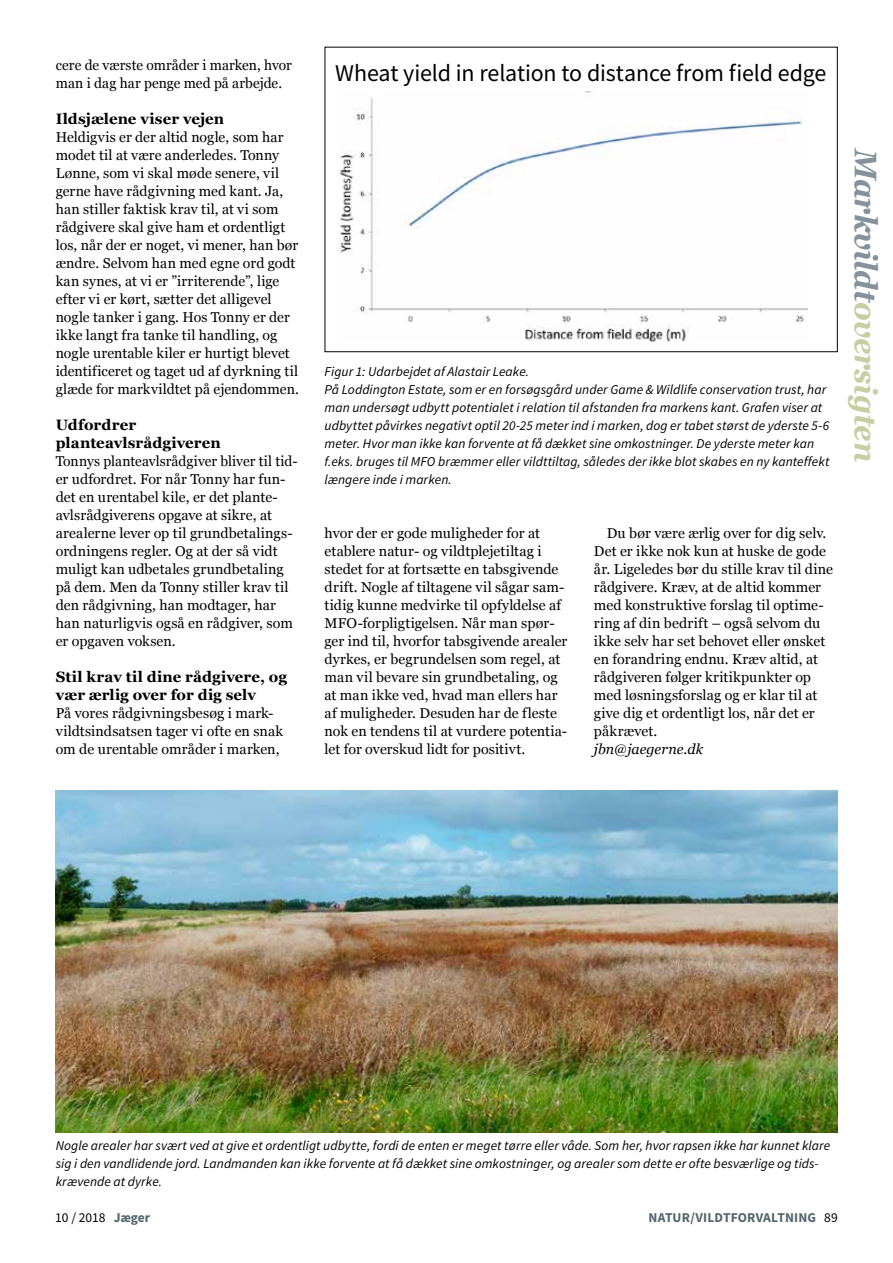
<style>
.page{position:relative;width:893px;height:1263px;background:#fff}
.page>*{position:absolute;margin:0;border:0;box-sizing:border-box;transform-origin:0 0}
.t1{font:italic 700 31.35px "Georgia";letter-spacing:-.015em;color:#c7cea4;scale:.95 1}
.t2{font:24px "Source Sans Pro";letter-spacing:-.01em;color:#000}
.t3{font:700 15px/18px "Georgia";letter-spacing:.005em;color:#000}
.t4{font:14.25px/18px "Georgia";letter-spacing:.005em;color:#000}
.t5{font:italic 14.25px "Georgia";color:#000}
.t6{font:italic 13.5px/18px "Source Sans Pro";letter-spacing:.005em;color:#000}
.t7{font:700 13.5px "Source Sans Pro";letter-spacing:.01em;color:#54656d}
.t8{font:13.5px "Source Sans Pro";color:#000}
.s1{color:#83929b}
.s2{font-weight:700;color:#54656d}
.s3{font-weight:400;color:#000}
</style>
<div class="page">
<div style="left:325px;top:47px;width:513px;height:305px;border:1px solid #000"></div>
<img style="left:55px;top:790px;width:783px;height:342px">
<img style="left:338px;top:91px;width:469px;height:251px">
<p class="t4" style="left:56px;top:57px;width:238px">cere de værste områder i marken, hvor man i dag har penge med på arbejde.</p>
<p class="t3" style="left:56px;top:110px;width:170px">Ildsjælene viser vejen</p>
<p class="t4" style="left:56px;top:129px;width:245px">Heldigvis er der altid nogle, som har modet til at være anderledes. Tonny Lønne, som vi skal møde senere, vil gerne have rådgivning med kant. Ja, han stiller faktisk krav til, at vi som rådgivere skal give ham et ordentligt los, når der er noget, vi mener, han bør ændre. Selvom han med egne ord godt kan synes, at vi er ”irriterende”, lige efter vi er kørt, sætter det alligevel nogle tanker i gang. Hos Tonny er der ikke langt fra tanke til handling, og nogle urentable kiler er hurtigt blevet identificeret og taget ud af dyrkning til glæde for markvildtet på ejendommen.</p>
<p class="t3" style="left:56px;top:416px;width:167px">Udfordrer planteavlsrådgiveren</p>
<p class="t4" style="left:56px;top:453px;width:243px">Tonnys planteavlsrådgiver bliver til tid&shy;er udfordret. For når Tonny har fun&shy;det en urentabel kile, er det plante&shy;avlsrådgiverens opgave at sikre, at arealerne lever op til grundbetalings&shy;ordningens regler. Og at der så vidt muligt kan udbetales grundbetaling på dem. Men da Tonny stiller krav til den rådgivning, han modtager, har han naturligvis også en rådgiver, som er opgaven voksen.</p>
<p class="t3" style="left:56px;top:668px;width:233px">Stil krav til dine rådgivere, og vær ærlig over for dig selv</p>
<p class="t4" style="left:56px;top:705px;width:229px">På vores rådgivningsbesøg i mark&shy;vildtsindsatsen tager vi ofte en snak om de urentable områder i marken,</p>
<h2 class="t2" style="left:335px;top:58px;width:493px">Wheat yield in relation to distance from field edge</h2>
<p class="t6" style="left:325px;top:363px;width:506px">Figur 1: Udarbejdet af Alastair Leake.<br>På Loddington Estate, som er en forsøgsgård under Game &amp; Wildlife conservation trust, har man undersøgt udbytt potentialet i relation til afstanden fra markens kant. Grafen viser at udbyttet påvirkes negativt optil 20-25 meter ind i marken, dog er tabet størst de yderste 5-6 meter. Hvor man ikke kan forvente at få dækket sine omkostninger. De yderste meter kan f.eks. bruges til MFO bræmmer eller vildttiltag, således der ikke blot skabes en ny kanteffekt længere inde i marken.</p>
<h1 class="t1" style="left:886px;top:149px;width:331px;rotate:90deg"><span class="s1">Markvildt</span>oversigten</h1>
<p class="t4" style="left:325px;top:525px;width:244px">hvor der er gode muligheder for at etablere natur- og vildtplejetiltag i stedet for at fortsætte en tabsgivende drift. Nogle af tiltagene vil sågar sam&shy;tidig kunne medvirke til opfyldelse af MFO-forpligtigelsen. Når man spør&shy;ger ind til, hvorfor tabsgivende arealer dyrkes, er begrundelsen som regel, at man vil bevare sin grundbetaling, og at man ikke ved, hvad man ellers har af muligheder. Desuden har de fleste nok en tendens til at vurdere potentia&shy;let for overskud lidt for positivt.</p>
<p class="t4" style="left:594px;top:525px;width:241px;text-indent:13px">Du bør være ærlig over for dig selv.<br>Det er ikke nok kun at huske de gode år. Ligeledes bør du stille krav til dine rådgivere. Kræv, at de altid kommer med konstruktive forslag til optime&shy;ring af din bedrift – også selvom du ikke selv har set behovet eller ønsket en forandring endnu. Kræv altid, at rådgiveren følger kritikpunkter op med løsningsforslag og er klar til at give dig et ordentligt los, når det er påkrævet.</p>
<p class="t5" style="left:594px;top:740px;width:111px">jbn@jaegerne.dk</p>
<p class="t6" style="left:56px;top:1137px;width:776px">Nogle arealer har svært ved at give et ordentligt udbytte, fordi de enten er meget tørre eller våde. Som her, hvor rapsen ikke har kunnet klare sig i den vandlidende jord. Landmanden kan ikke forvente at få dækket sine omkostninger, og arealer som dette er ofte besværlige og tids&shy;krævende at dyrke.</p>
<p class="t8" style="left:55px;top:1209px;width:96px">10 / 2018 <span class="s2">Jæger</span></p>
<p class="t7" style="left:648px;top:1208px;width:191px">NATUR/VILDTFORVALTNING <span class="s3">89</span></p>
</div>
